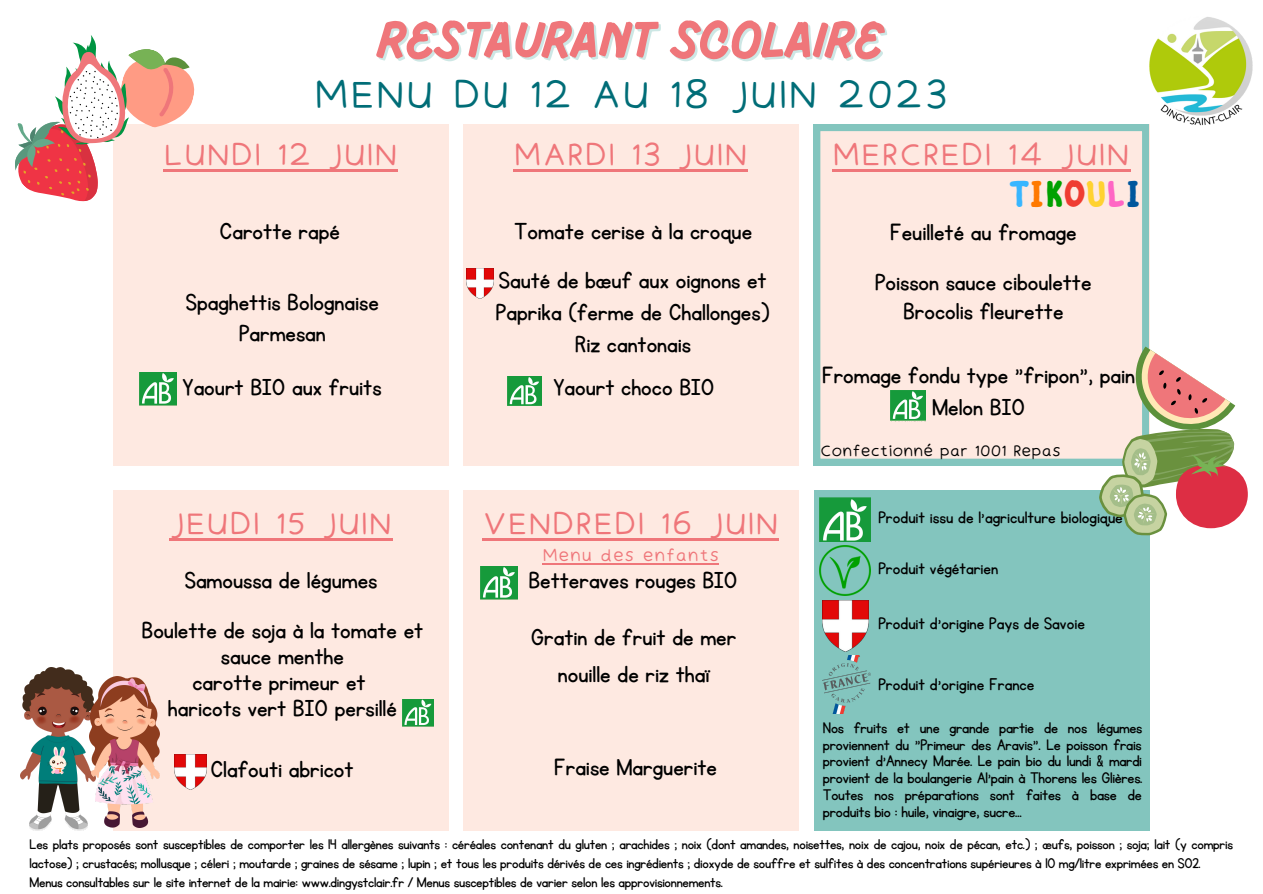
<style>
.page{position:relative;width:1263px;height:894px;background:#fff}
.page>*{position:absolute;margin:0;border:0;box-sizing:border-box;transform-origin:0 0}
.t1{font:700 52.5px "Pluma";color:#ef767a}
.t2{font:37.5px "Irene Florentina";color:#006d77}
.t3{font:700 37.35px "Childos Arabic";letter-spacing:.005em;color:#38b6ff}
.t4{font:30px "Irene Florentina";color:#ef767a}
.t5{font:27px/31.5px "KG Primary Penmanship";color:#000}
.t6{font:19.5px "KG Primary Penmanship";color:#000}
.t7{font:18px/16.8px "KG Primary Penmanship";letter-spacing:-.015em;color:#000;text-align:justify}
.t8{font:16.5px/19px "KG Primary Penmanship";letter-spacing:-.015em;color:#000}
.t9{font:16.5px "Irene Florentina";color:#ef767a}
.t10{font:15px "Irene Florentina";letter-spacing:-.04em;color:#000}
.s1{color:#ff7900}
.s2{color:#01a100}
.s3{color:#ef3c32}
.s4{color:#ffd230}
.s5{color:#ff66c4}
.s6{color:#00579d}
</style>
<div class="page">
<div style="left:113px;top:124px;width:336px;height:341px;background:#fee9e1"></div>
<div style="left:463px;top:124px;width:336px;height:341px;background:#fee9e1"></div>
<svg style="left:814px;top:124px;width:335px;height:341px;background:#f4e6de"></svg>
<div style="left:113px;top:490px;width:336px;height:340px;background:#fee9e1"></div>
<div style="left:463px;top:490px;width:336px;height:340px;background:#fee9e1"></div>
<div style="left:814px;top:490px;width:335px;height:340px;background:#83c5be"></div>
<img style="left:1140px;top:17px;width:113px;height:118px">
<img style="left:21px;top:667px;width:68px;height:163px">
<img style="left:89px;top:676px;width:71px;height:151px">
<img style="left:820px;top:497px;width:50px;height:44px">
<img style="left:820px;top:545px;width:50px;height:50px">
<img style="left:822px;top:655px;width:49px;height:57px">
<img style="left:822px;top:600px;width:46px;height:51px">
<hr style="left:163px;top:169px;width:235px;height:3px;background:#ef767a">
<svg style="left:1098px;top:345px;width:150px;height:190px"></svg>
<svg style="left:15px;top:35px;width:180px;height:167px"></svg>
<hr style="left:514px;top:169px;width:234px;height:3px;background:#ef767a">
<hr style="left:832px;top:169px;width:298px;height:3px;background:#ef767a">
<hr style="left:169px;top:538px;width:224px;height:2px;background:#ef767a">
<hr style="left:482px;top:538px;width:297px;height:2px;background:#ef767a">
<hr style="left:542px;top:563px;width:177px;height:1px;background:#ef767a">
<img style="left:507px;top:376px;width:34px;height:29px">
<img style="left:139px;top:372px;width:37px;height:33px">
<img style="left:891px;top:390px;width:35px;height:31px">
<img style="left:467px;top:268px;width:26px;height:31px">
<img style="left:175px;top:754px;width:31px;height:35px">
<img style="left:481px;top:566px;width:37px;height:33px">
<img style="left:402px;top:699px;width:32px;height:27px">
<p class="t1" style="left:378px;top:17px;width:507px">RESTAURANT SCOLAIRE</p>
<p class="t2" style="left:314px;top:71px;width:636px">MENU DU 12 AU 18 JUIN 2023</p>
<p class="t4" style="left:163px;top:136px;width:236px">LUNDI 12 JUIN</p>
<p class="t4" style="left:514px;top:136px;width:236px">MARDI 13 JUIN</p>
<p class="t4" style="left:832px;top:136px;width:300px">MERCREDI 14 JUIN</p>
<p class="t3" style="left:1008px;top:168px;width:133px">T<span class="s1">I</span><span class="s2">K</span><span class="s3">O</span><span class="s4">U</span><span class="s5">L</span><span class="s6">I</span></p>
<p class="t5" style="left:220px;top:216px;width:122px">Carotte rapé</p>
<p class="t5" style="left:890px;top:217px;width:188px">Feuilleté au fromage</p>
<p class="t5" style="left:514px;top:216px;width:239px">Tomate cerise à la croque</p>
<p class="t5" style="left:186px;top:287px;width:195px">Spaghettis Bolognaise</p>
<p class="t5" style="left:239px;top:318px;width:88px">Parmesan</p>
<p class="t5" style="left:183px;top:372px;width:200px">Yaourt BIO aux fruits</p>
<p class="t5" style="left:496px;top:266px;width:275px">Sauté de bœuf aux oignons et<br>Paprika (ferme de Challonges)</p>
<p class="t5" style="left:575px;top:329px;width:118px">Riz cantonais</p>
<p class="t5" style="left:553px;top:372px;width:163px">Yaourt choco BIO</p>
<p class="t4" style="left:169px;top:505px;width:225px">JEUDI 15 JUIN</p>
<p class="t4" style="left:482px;top:505px;width:298px">VENDREDI 16 JUIN</p>
<p class="t9" style="left:542px;top:545px;width:178px">Menu des enfants</p>
<p class="t5" style="left:185px;top:565px;width:194px">Samoussa de légumes</p>
<p class="t5" style="left:141px;top:618px;width:283px;line-height:25.8px;text-align:center">Boulette de soja à la tomate et sauce menthe</p>
<p class="t5" style="left:193px;top:666px;width:175px">carotte primeur et</p>
<p class="t5" style="left:168px;top:692px;width:231px">haricots vert BIO persillé</p>
<p class="t5" style="left:210px;top:754px;width:145px">Clafouti abricot</p>
<p class="t5" style="left:528px;top:564px;width:211px">Betteraves rouges BIO</p>
<p class="t5" style="left:531px;top:622px;width:207px">Gratin de fruit de mer</p>
<p class="t5" style="left:558px;top:659px;width:153px">nouille de riz thaï</p>
<p class="t5" style="left:554px;top:752px;width:165px">Fraise Marguerite</p>
<p class="t5" style="left:875px;top:267px;width:218px">Poisson sauce ciboulette</p>
<p class="t5" style="left:903px;top:296px;width:162px">Brocolis fleurette</p>
<p class="t5" style="left:822px;top:360px;width:315px">Fromage fondu type "fripon", pain</p>
<p class="t5" style="left:932px;top:391px;width:94px">Melon BIO</p>
<p class="t10" style="left:820px;top:441px;width:242px">Confectionné par 1001 Repas</p>
<p class="t6" style="left:878px;top:508px;width:246px">Produit issu de l'agriculture biologique</p>
<p class="t6" style="left:878px;top:558px;width:122px">Produit végétarien</p>
<p class="t6" style="left:878px;top:614px;width:208px">Produit d'origine Pays de Savoie</p>
<p class="t6" style="left:878px;top:675px;width:158px">Produit d'origine France</p>
<p class="t7" style="left:823px;top:719px;width:321px">Nos fruits et une grande partie de nos légumes proviennent du "Primeur des Aravis". Le poisson frais provient d'Annecy Marée. Le pain bio du lundi &amp; mardi provient de la boulangerie Al'pain à Thorens les Glières.<br>Toutes nos préparations sont faites à base de produits bio : huile, vinaigre, sucre…</p>
<p class="t8" style="left:30px;top:834px;width:1205px">Les plats proposés sont susceptibles de comporter les 14 allergènes suivants : céréales contenant du gluten ; arachides ; noix (dont amandes, noisettes, noix de cajou, noix de pécan, etc.) ; œufs, poisson ; soja; lait (y compris lactose) ; crustacés; mollusque ; céleri ; moutarde ; graines de sésame ; lupin ; et tous les produits dérivés de ces ingrédients ; dioxyde de souffre et sulfites à des concentrations supérieures à 10 mg/litre exprimées en SO2.</p>
<p class="t8" style="left:30px;top:873px;width:695px">Menus consultables sur le site internet de la mairie: www.dingystclair.fr / Menus susceptibles de varier selon les approvisionnements.</p>
</div>
